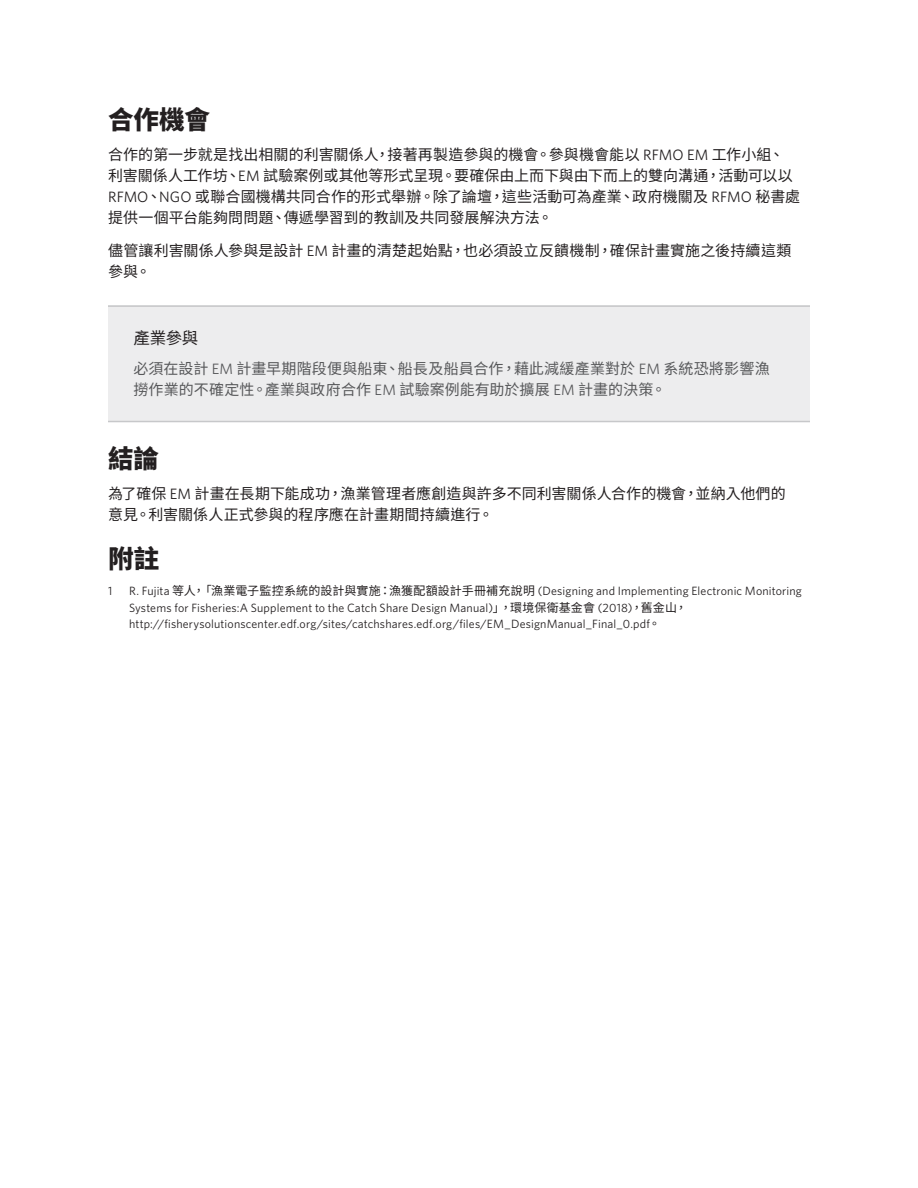
<style>
.page{position:relative;width:918px;height:1188px;background:#fff}
.page>*{position:absolute;margin:0;border:0;box-sizing:border-box;transform-origin:0 0}
.t1{font:900 25.5px "Noto Sans CJ Ktc";letter-spacing:.005em;color:#231f20}
.Auto_sidebar_heading{font:16.5px "Noto Sans CJ Ktc";color:#231f20}
.Body{font:15px/21px "Noto Sans CJ Ktc";letter-spacing:.005em;color:#231f20}
.Callout_box_last_par{font:15px/21px "Noto Sans CJ Ktc";letter-spacing:.01em;color:#57585a}
.t2{font:12px/16.5px "Whitney";letter-spacing:.015em;color:#231f20}
.s1{font-family:"Whitney"}
.s2{font-family:"Noto Sans CJ Ktc"}
</style>
<div class="page">
<div style="left:108px;top:306px;width:702px;height:116px;background:#ededee"></div>
<hr style="left:108px;top:305px;width:702px;height:2px;background:#c7c8ca">
<hr style="left:108px;top:421px;width:702px;height:1px;background:#c7c8ca">
<h1 class="t1" style="left:108px;top:105px;width:103px">合作機會</h1>
<p class="Body" style="left:108px;top:144px;width:694px">合作的第一步就是找出相關的利害關係人，接著再製造參與的機會。參與機會能以 <span class="s1">RFMO EM</span> 工作小組、利害關係人工作坊、<span class="s1">EM</span> 試驗案例或其他等形式呈現。要確保由上而下與由下而上的雙向溝通，活動可以以<span class="s1">RFMO</span>、<span class="s1">NGO</span> 或聯合國機構共同合作的形式舉辦。除了論壇，這些活動可為產業、政府機關及 <span class="s1">RFMO</span> 秘書處提供一個平台能夠問問題、傳遞學習到的教訓及共同發展解決方法。</p>
<p class="Body" style="left:108px;top:240px;width:685px">儘管讓利害關係人參與是設計 <span class="s1">EM</span> 計畫的清楚起始點，也必須設立反饋機制，確保計畫實施之後持續這類參與。</p>
<p class="Auto_sidebar_heading" style="left:133px;top:329px;width:66px">產業參與</p>
<p class="Callout_box_last_par" style="left:133px;top:359px;width:638px">必須在設計 <span class="s1">EM</span> 計畫早期階段便與船東、船長及船員合作，藉此減緩產業對於 <span class="s1">EM</span> 系統恐將影響漁撈作業的不確定性。產業與政府合作 <span class="s1">EM</span> 試驗案例能有助於擴展 <span class="s1">EM</span> 計畫的決策。</p>
<h1 class="t1" style="left:108px;top:444px;width:53px">結論</h1>
<p class="Body" style="left:108px;top:484px;width:679px">為了確保 <span class="s1">EM</span> 計畫在長期下能成功，漁業管理者應創造與許多不同利害關係人合作的機會，並納入他們的意見。利害關係人正式參與的程序應在計畫期間持續進行。</p>
<h1 class="t1" style="left:108px;top:545px;width:53px">附註</h1>
<p class="t2" style="left:108px;top:583px;width:6px">1</p>
<p class="t2" style="left:129px;top:583px;width:674px">R. Fujita <span class="s2">等人，「漁業電子監控系統的設計與實施：漁獲配額設計手冊補充說明</span> (Designing and Implementing Electronic Monitoring<br>Systems for Fisheries:A Supplement to the Catch Share Design Manual)<span class="s2">」，環境保衛基金會</span> (2018)<span class="s2">，舊金山，</span>http://fisherysolutionscenter.edf.org/sites/catchshares.edf.org/files/EM_DesignManual_Final_0.pdf<span class="s2">。</span></p>
</div>
